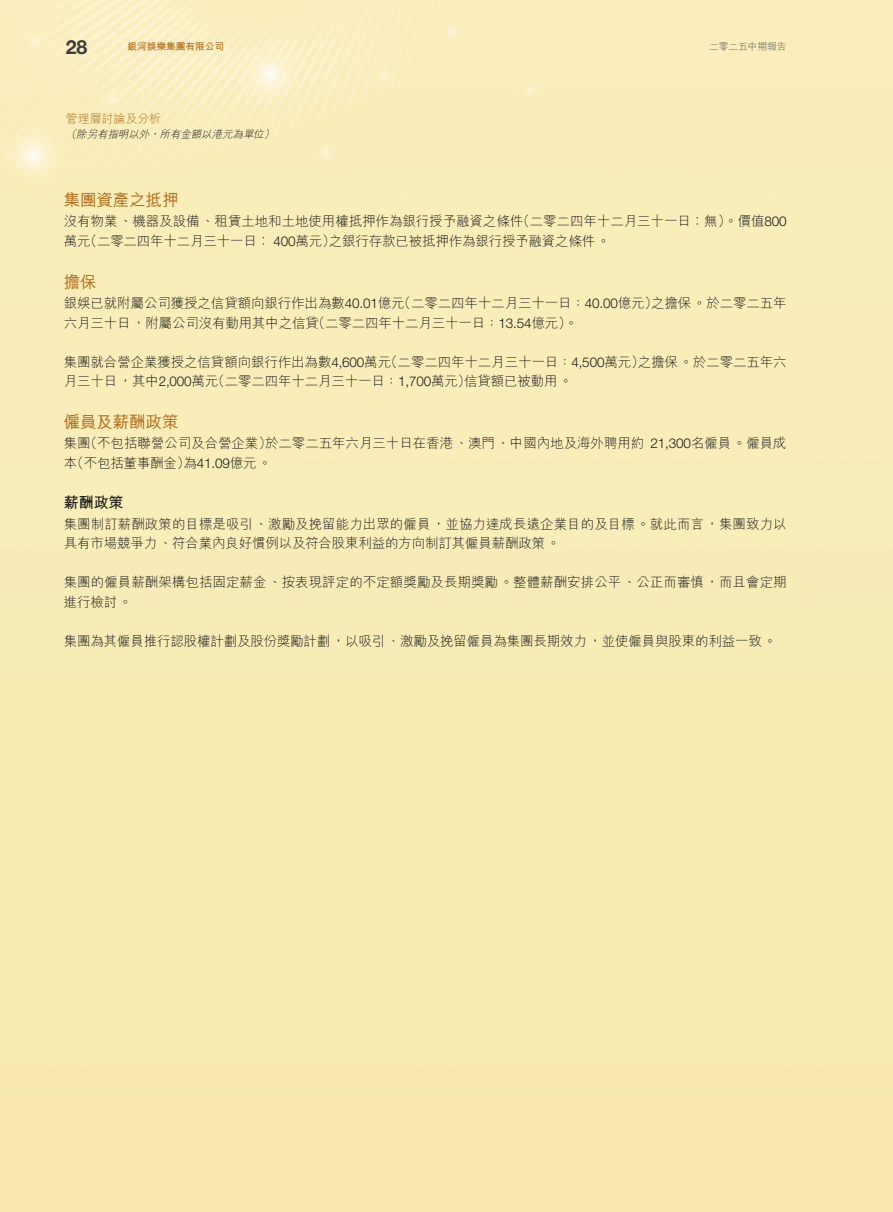
<style>
.page{position:relative;width:893px;height:1212px;background:#fff}
.page>*{position:absolute;margin:0;border:0;box-sizing:border-box;transform-origin:0 0}
.t1{font:700 19.5px "Helvetica Neue LT Pro";color:#3c3c3b}
.t2{font:500 16.5px "M Hei HK";letter-spacing:-.01em;color:#af6c1a}
.t3{font:700 15px "M Hei HK";color:#1c1c1b}
.t4{font:300 13.5px/19.5px "M Hei HK";letter-spacing:-.01em;color:#1c1c1b}
.t5{font:300 12px "M Hei HK";letter-spacing:-.01em;color:#af6c1a}
.t6{font:italic 300 10.5px "M Hei HK";color:#1c1c1b}
.t7{font:700 9.75px "M Hei HK";letter-spacing:-.01em;color:#af6c1a}
.t8{font:300 9.75px "M Hei HK";letter-spacing:-.01em;color:#575756}
.s1{font-family:"Helvetica Neue LT Pro"}
</style>
<div class="page">
<h1 class="t1" style="left:66px;top:35px;width:23px">28</h1>
<p class="t7" style="left:128px;top:39px;width:98px">銀河娛樂集團有限公司</p>
<p class="t8" style="left:709px;top:39px;width:79px">二零二五中期報告</p>
<p class="t5" style="left:66px;top:110px;width:97px">管理層討論及分析</p>
<p class="t6" style="left:66px;top:127px;width:213px">（除另有指明以外，所有金額以港元為單位）</p>
<p class="t2" style="left:64px;top:188px;width:116px">集團資產之抵押</p>
<p class="t4" style="left:64px;top:211px;width:724px">沒有物業、機器及設備、租賃土地和土地使用權抵押作為銀行授予融資之條件（二零二四年十二月三十一日︰無）。價值<span class="s1">800</span>萬元（二零二四年十二月三十一日︰ <span class="s1">400</span>萬元）之銀行存款已被抵押作為銀行授予融資之條件。</p>
<p class="t2" style="left:64px;top:270px;width:34px">擔保</p>
<p class="t4" style="left:64px;top:293px;width:724px">銀娛已就附屬公司獲授之信貸額向銀行作出為數<span class="s1">40.01</span>億元（二零二四年十二月三十一日：<span class="s1">40.00</span>億元）之擔保。於二零二五年六月三十日，附屬公司沒有動用其中之信貸（二零二四年十二月三十一日：<span class="s1">13.54</span>億元）。</p>
<p class="t4" style="left:64px;top:351px;width:724px">集團就合營企業獲授之信貸額向銀行作出為數<span class="s1">4,600</span>萬元（二零二四年十二月三十一日：<span class="s1">4,500</span>萬元）之擔保。於二零二五年六月三十日，其中<span class="s1">2,000</span>萬元（二零二四年十二月三十一日：<span class="s1">1,700</span>萬元）信貸額已被動用。</p>
<p class="t2" style="left:64px;top:410px;width:116px">僱員及薪酬政策</p>
<p class="t4" style="left:64px;top:433px;width:724px">集團（不包括聯營公司及合營企業）於二零二五年六月三十日在香港、澳門、中國內地及海外聘用約 <span class="s1">21,300</span>名僱員。僱員成本（不包括董事酬金）為<span class="s1">41.09</span>億元。</p>
<p class="t3" style="left:64px;top:492px;width:61px">薪酬政策</p>
<p class="t4" style="left:64px;top:513px;width:724px">集團制訂薪酬政策的目標是吸引、激勵及挽留能力出眾的僱員，並協力達成長遠企業目的及目標。就此而言，集團致力以具有市場競爭力、符合業內良好慣例以及符合股東利益的方向制訂其僱員薪酬政策。</p>
<p class="t4" style="left:64px;top:572px;width:724px">集團的僱員薪酬架構包括固定薪金、按表現評定的不定額獎勵及長期獎勵。整體薪酬安排公平、公正而審慎，而且會定期進行檢討。</p>
<p class="t4" style="left:64px;top:630px;width:715px">集團為其僱員推行認股權計劃及股份獎勵計劃，以吸引、激勵及挽留僱員為集團長期效力，並使僱員與股東的利益一致。</p>
</div>
